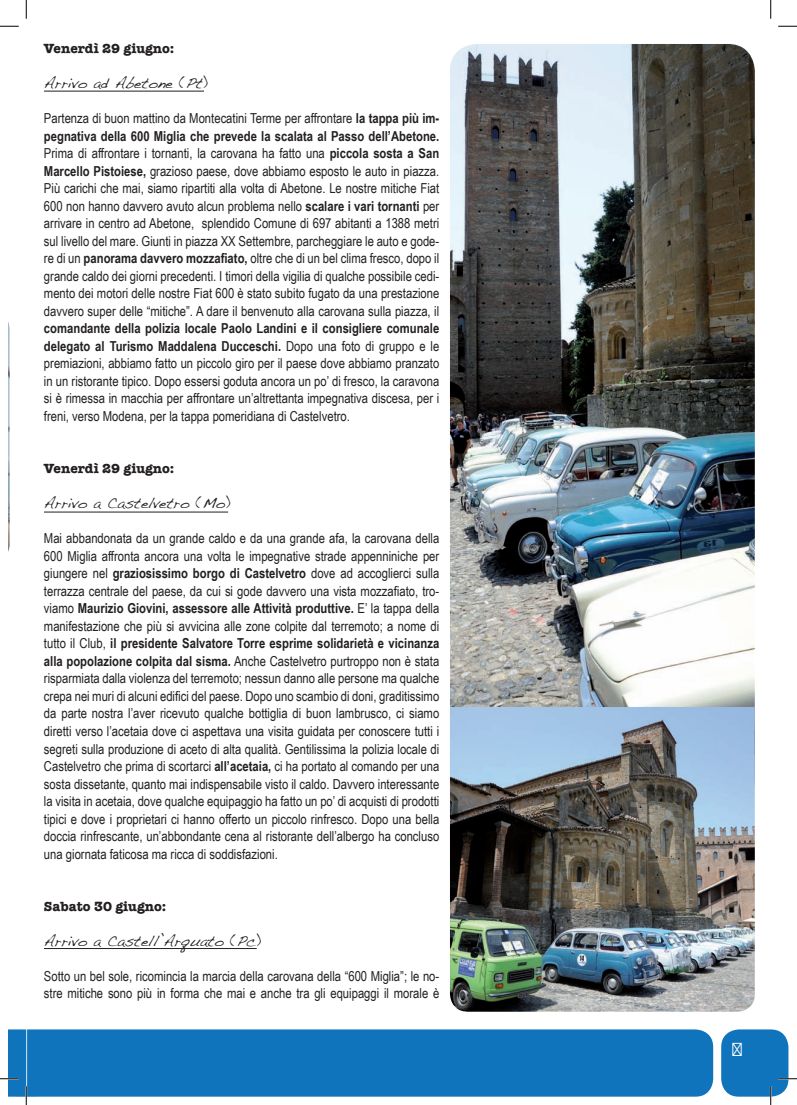
<style>
.page{position:relative;width:797px;height:1105px;background:#fff}
.page>*{position:absolute;margin:0;border:0;box-sizing:border-box;transform-origin:0 0}
.t1{font:18.75px "Hobo Std";color:#fff}
.t2{font:15px "Handwriting Dakota";color:#231f20}
.t3{font:13.75px/17.5px "Arial Narrow";color:#231f20;text-align:justify}
.t4{font:700 13.75px "American Typewriter";color:#231f20}
.s1{font-weight:700}
</style>
<div class="page">
<div style="left:38px;top:1029px;width:675px;height:67px;background:#1074bc"></div>
<div style="left:721px;top:1029px;width:67px;height:67px;background:#1074bc;border-radius:18px"></div>
<img style="left:9px;top:325px;width:1px;height:224px">
<img style="left:450px;top:44px;width:304px;height:663px">
<img style="left:450px;top:707px;width:304px;height:305px">
<hr style="left:44px;top:91px;width:160px;height:1px;background:#231f20">
<hr style="left:44px;top:512px;width:184px;height:1px;background:#231f20">
<hr style="left:44px;top:948px;width:213px;height:1px;background:#231f20">
<svg style="left:0;top:25px;width:19px;height:2px"></svg>
<svg style="left:778px;top:25px;width:19px;height:2px"></svg>
<svg style="left:778px;top:1078px;width:19px;height:1px"></svg>
<svg style="left:25px;top:0;width:2px;height:19px"></svg>
<svg style="left:0;top:1029px;width:38px;height:76px"></svg>
<svg style="left:770px;top:0;width:1px;height:19px"></svg>
<svg style="left:770px;top:1086px;width:1px;height:19px"></svg>
<p class="t4" style="left:44px;top:37px;width:132px">Venerdì 29 giugno:</p>
<p class="t2" style="left:44px;top:74px;width:165px">Arrivo ad Abetone (Pt)</p>
<p class="t3" style="left:44px;top:109px;width:397px">Partenza di buon mattino da Montecatini Terme per affrontare <span class="s1">la tappa più im&shy;pegnativa della 600 Miglia che prevede la scalata al Passo dell’Abetone.<br></span>Prima di affrontare i tornanti, la carovana ha fatto una <span class="s1">piccola sosta a San Marcello Pistoiese,</span> grazioso paese, dove abbiamo esposto le auto in piazza.<br>Più carichi che mai, siamo ripartiti alla volta di Abetone. Le nostre mitiche Fiat 600 non hanno davvero avuto alcun problema nello <span class="s1">scalare i vari tornanti</span> per arrivare in centro ad Abetone, splendido Comune di 697 abitanti a 1388 metri sul livello del mare. Giunti in piazza XX Settembre, parcheggiare le auto e gode&shy;re di un <span class="s1">panorama davvero mozzafiato,</span> oltre che di un bel clima fresco, dopo il grande caldo dei giorni precedenti. I timori della vigilia di qualche possibile cedi&shy;mento dei motori delle nostre Fiat 600 è stato subito fugato da una prestazione davvero super delle “mitiche”. A dare il benvenuto alla carovana sulla piazza, il</p>
<p class="t3" style="left:44px;top:319px;width:397px"><span class="s1">comandante della polizia locale Paolo Landini e il consigliere comunale delegato al Turismo Maddalena Ducceschi.</span> Dopo una foto di gruppo e le premiazioni, abbiamo fatto un piccolo giro per il paese dove abbiamo pranzato in un ristorante tipico. Dopo essersi goduta ancora un po’ di fresco, la caravona si è rimessa in macchia per affrontare un’altrettanta impegnativa discesa, per i freni, verso Modena, per la tappa pomeridiana di Castelvetro.</p>
<p class="t4" style="left:44px;top:457px;width:132px">Venerdì 29 giugno:</p>
<p class="t2" style="left:44px;top:494px;width:188px">Arrivo a Castelvetro (Mo)</p>
<p class="t3" style="left:44px;top:529px;width:397px">Mai abbandonata da un grande caldo e da una grande afa, la carovana della 600 Miglia affronta ancora una volta le impegnative strade appenniniche per giungere nel <span class="s1">graziosissimo borgo di Castelvetro</span> dove ad accoglierci sulla terrazza centrale del paese, da cui si gode davvero una vista mozzafiato, tro&shy;viamo <span class="s1">Maurizio Giovini, assessore alle Attività produttive.</span> E’ la tappa della manifestazione che più si avvicina alle zone colpite dal terremoto; a nome di tutto il Club, <span class="s1">il presidente Salvatore Torre esprime solidarietà e vicinanza alla popolazione colpita dal sisma.</span> Anche Castelvetro purtroppo non è stata risparmiata dalla violenza del terremoto; nessun danno alle persone ma qualche crepa nei muri di alcuni edifici del paese. Dopo uno scambio di doni, graditissimo da parte nostra l’aver ricevuto qualche bottiglia di buon lambrusco, ci siamo diretti verso l’acetaia dove ci aspettava una visita guidata per conoscere tutti i segreti sulla produzione di aceto di alta qualità. Gentilissima la polizia locale di Castelvetro che prima di scortarci <span class="s1">all’acetaia,</span> ci ha portato al comando per una sosta dissetante, quanto mai indispensabile visto il caldo. Davvero interessante la visita in acetaia, dove qualche equipaggio ha fatto un po’ di acquisti di prodotti tipici e dove i proprietari ci hanno offerto un piccolo rinfresco. Dopo una bella doccia rinfrescante, un’abbondante cena al ristorante dell’albergo ha concluso una giornata faticosa ma ricca di soddisfazioni.</p>
<p class="t4" style="left:44px;top:894px;width:124px">Sabato 30 giugno:</p>
<p class="t2" style="left:44px;top:932px;width:219px">Arrivo a Castell’Arquato (Pc)</p>
<p class="t3" style="left:44px;top:967px;width:397px">Sotto un bel sole, ricomincia la marcia della carovana della “600 Miglia”; le no&shy;stre mitiche sono più in forma che mai e anche tra gli equipaggi il morale è</p>
<h1 class="t1" style="left:732px;top:1035px;width:12px">7</h1>
</div>
